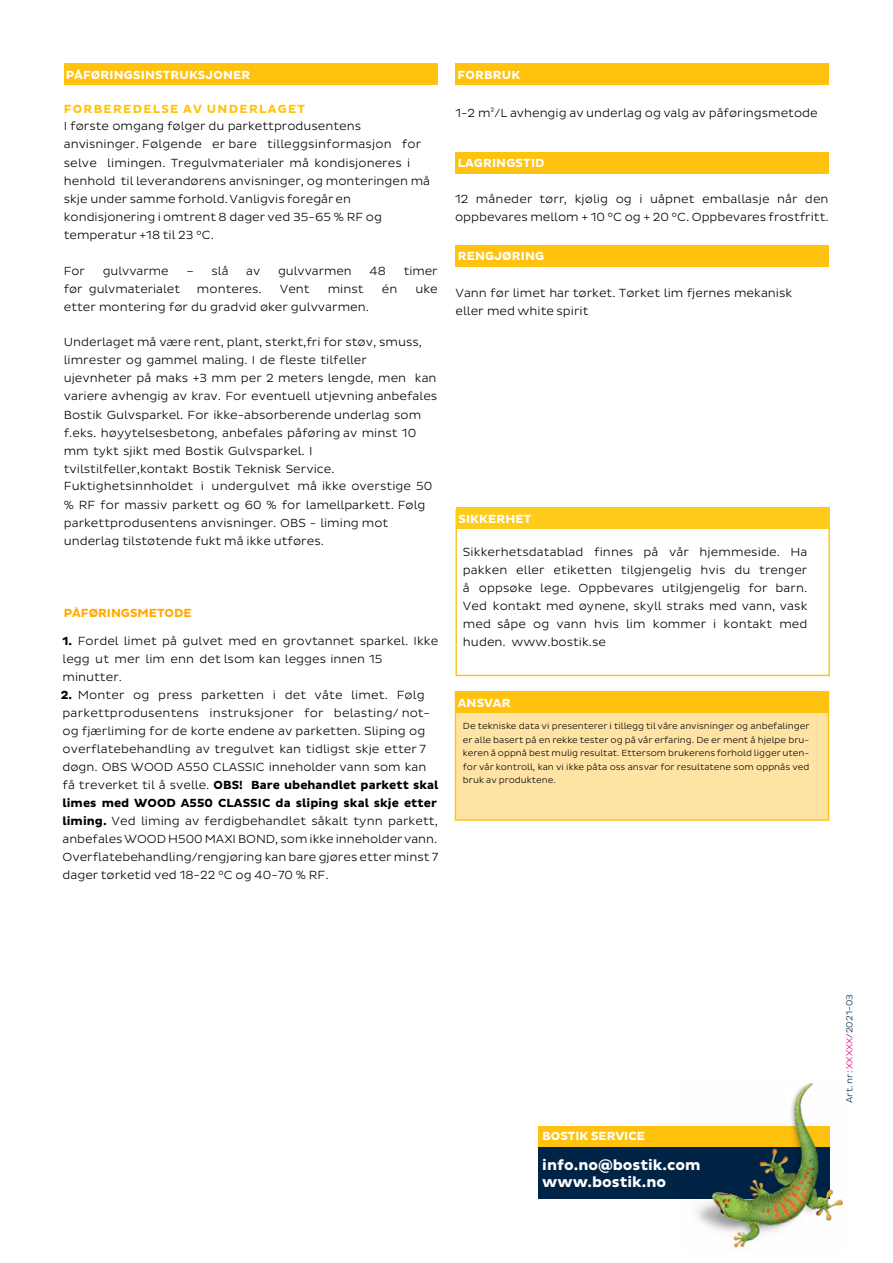
<style>
.page{position:relative;width:893px;height:1263px;background:#fff}
.page>*{position:absolute;margin:0;border:0;box-sizing:border-box;transform-origin:0 0}
.t1{font:700 15px/17.9px "Bostik";color:#fff}
.t2{font:300 12px/18px "Bostik";color:#000}
.t3{font:700 12px "Bostik";letter-spacing:.015em;color:#fff}
.t4{font:700 12px "Bostik";letter-spacing:.105em;color:#ffc20e}
.t5{font:700 12px "Bostik";color:#fa0}
.t6{font:300 9px/13.5px "Bostik";color:#000;text-align:justify}
.t7{font:300 9px "Bostik";color:#002446}
.s1{font-weight:700}
.s2{color:#ec008c}
</style>
<div class="page">
<div style="left:538px;top:1126px;width:291px;height:21px;background:#ffc20e"></div>
<div style="left:538px;top:1147px;width:291px;height:52px;background:#002446"></div>
<div style="left:455px;top:510px;width:375px;height:166px;border:1px solid #ffc20e"></div>
<div style="left:64px;top:64px;width:373px;height:21px;background:#ffc20e"></div>
<div style="left:455px;top:64px;width:374px;height:21px;background:#ffc20e"></div>
<div style="left:455px;top:152px;width:374px;height:21px;background:#ffc20e"></div>
<div style="left:455px;top:245px;width:374px;height:21px;background:#ffc20e"></div>
<div style="left:456px;top:508px;width:374px;height:21px;background:#ffcc1c"></div>
<div style="left:455px;top:691px;width:374px;height:130px;background:#ffe3a5;border:1px solid #ffc20e"></div>
<div style="left:455px;top:691px;width:374px;height:22px;background:#ffc20e"></div>
<img style="left:696px;top:1083px;width:147px;height:165px">
<p class="t3" style="left:66px;top:68px;width:186px">PÅFØRINGSINSTRUKSJONER</p>
<p class="t3" style="left:458px;top:68px;width:64px">FORBRUK</p>
<p class="t4" style="left:64px;top:102px;width:243px">FORBEREDELSE AV UNDERLAGET</p>
<p class="t2" style="left:64px;top:118px;width:368px">I første omgang følger du parkettprodusentens anvisninger. Følgende er bare tilleggsinformasjon for selve limingen. Tregulvmaterialer må kondisjoneres i henhold til leverandørens anvisninger, og monteringen må skje under samme forhold. Vanligvis foregår en kondisjonering i omtrent 8 dager ved 35-65 % RF og temperatur +18 til 23 °C.</p>
<p class="t2" style="left:64px;top:262px;width:23px">For</p>
<p class="t2" style="left:103px;top:262px;width:67px">gulvvarme</p>
<p class="t2" style="left:186px;top:262px;width:44px">– slå</p>
<p class="t2" style="left:246px;top:262px;width:16px">av</p>
<p class="t2" style="left:278px;top:262px;width:75px">gulvvarmen</p>
<p class="t2" style="left:370px;top:262px;width:18px">48</p>
<p class="t2" style="left:404px;top:262px;width:36px">timer</p>
<p class="t2" style="left:64px;top:280px;width:118px">før gulvmaterialet</p>
<p class="t2" style="left:197px;top:280px;width:66px">monteres.</p>
<p class="t2" style="left:280px;top:280px;width:31px">Vent</p>
<p class="t2" style="left:328px;top:280px;width:37px">minst</p>
<p class="t2" style="left:382px;top:280px;width:17px">én</p>
<p class="t2" style="left:415px;top:280px;width:24px">uke</p>
<p class="t2" style="left:64px;top:298px;width:307px">etter montering før du gradvid øker gulvvarmen.</p>
<p class="t2" style="left:64px;top:333px;width:375px">Underlaget må være rent, plant, sterkt,fri for støv, smuss, limrester og gammel maling. I de fleste tilfeller ujevnheter på maks +3 mm per 2 meters lengde, men kan variere avhengig av krav. For eventuell utjevning anbefales Bostik Gulvsparkel. For ikke-absorberende underlag som f.eks. høyytelsesbetong, anbefales påføring av minst 10 mm tykt sjikt med Bostik Gulvsparkel. I tvilstilfeller,kontakt Bostik Teknisk Service.<br>Fuktighetsinnholdet i undergulvet må ikke overstige 50 % RF for massiv parkett og 60 % for lamellparkett. Følg parkettprodusentens anvisninger. OBS - liming mot underlag tilstøtende fukt må ikke utføres.</p>
<p class="t5" style="left:64px;top:606px;width:129px">PÅFØRINGSMETODE</p>
<p class="t2" style="left:62px;top:632px;width:377px"><span class="s1">1.</span> Fordel limet på gulvet med en grovtannet sparkel. Ikke legg ut mer lim enn det lsom kan legges innen 15 minutter.</p>
<p class="t2" style="left:61px;top:686px;width:379px"><span class="s1">2.</span> Monter og press parketten i det våte limet. Følg parkettprodusentens instruksjoner for belasting/ not&shy;og fjærliming for de korte endene av parketten. Sliping og overflatebehandling av tregulvet kan tidligst skje etter 7 døgn. OBS WOOD A550 CLASSIC inneholder vann som kan få treverket til å svelle. <span class="s1">OBS! Bare ubehandlet parkett skal limes med WOOD A550 CLASSIC da sliping skal skje etter liming.</span> Ved liming av ferdigbehandlet såkalt tynn parkett, anbefales WOOD H500 MAXI BOND, som ikke inneholdervann.<br>Overflatebehandling/rengjøring kan bare gjøres etter minst 7 dager tørketid ved 18-22 °C og 40-70 % RF.</p>
<p class="t2" style="left:455px;top:104px;width:364px">1-2 m²/L avhengig av underlag og valg av påføringsmetode</p>
<p class="t3" style="left:458px;top:156px;width:89px">LAGRINGSTID</p>
<p class="t2" style="left:455px;top:190px;width:375px">12 måneder tørr, kjølig og i uåpnet emballasje når den oppbevares mellom + 10 °C og + 20 °C. Oppbevares frostfritt.</p>
<p class="t3" style="left:458px;top:249px;width:88px">RENGJØRING</p>
<p class="t2" style="left:455px;top:284px;width:338px">Vann før limet har tørket. Tørket lim fjernes mekanisk eller med white spirit</p>
<p class="t3" style="left:458px;top:512px;width:75px">SIKKERHET</p>
<p class="t2" style="left:463px;top:543px;width:346px;text-align:justify">Sikkerhetsdatablad finnes på vår hjemmeside. Ha pakken eller etiketten tilgjengelig hvis du trenger å oppsøke lege. Oppbevares utilgjengelig for barn.<br>Ved kontakt med øynene, skyll straks med vann, vask med såpe og vann hvis lim kommer i kontakt med huden. www.bostik.se</p>
<p class="t3" style="left:458px;top:696px;width:54px">ANSVAR</p>
<p class="t6" style="left:463px;top:719px;width:348px">De tekniske data vi presenterer i tillegg til våre anvisninger og anbefalinger er alle basert på en rekke tester og på vår erfaring. De er ment å hjelpe bru&shy;keren å oppnå best mulig resultat. Ettersom brukerens forhold ligger uten&shy;for vår kontroll, kan vi ikke påta oss ansvar for resultatene som oppnås ved bruk av produktene.</p>
<p class="t3" style="left:542px;top:1129px;width:104px">BOSTIK SERVICE</p>
<p class="t1" style="left:542px;top:1156px;width:160px">info.no@bostik.com www.bostik.no</p>
<p class="t7" style="left:844px;top:1103px;width:110px;rotate:-90deg">Art. nr: <span class="s2">XXXXX</span>/2021-03</p>
</div>
